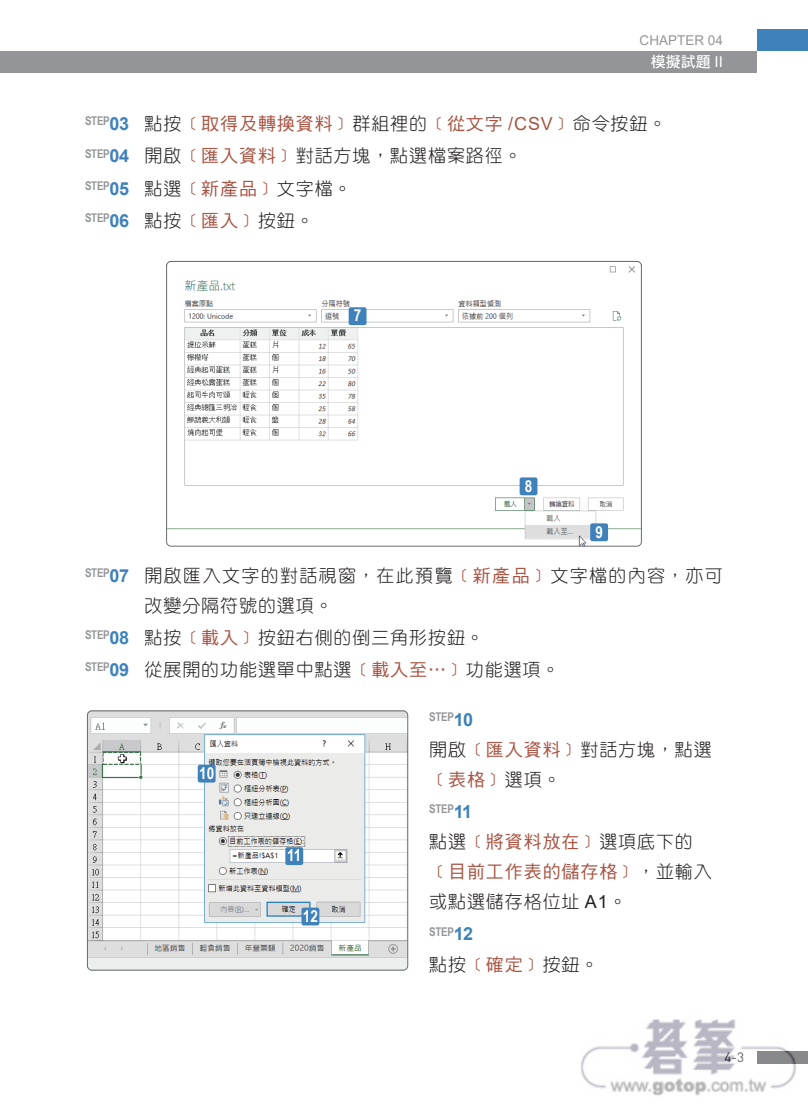
<style>
.page{position:relative;width:808px;height:1106px;background:#fff}
.page>*{position:absolute;margin:0;border:0;box-sizing:border-box;transform-origin:0 0}
.t1{font:18px/32.1px "DF Yuan Std W3";letter-spacing:.05em;color:#231f20}
.t2{font:18px "DF Hei Std W5";letter-spacing:.05em;color:#a85342}
.t3{font:18px/30px "DF Yuan Std W3";letter-spacing:.075em;color:#231f20}
.t4{font:700 16.5px "Arial Narrow";color:#fff}
.t5{font:15px "DF Hei Std W7";color:#fff}
.t6{font:13.5px "Arial";color:#939598}
.t7{font:13.5px "DIN";color:#231f20}
.t8{font:700 12px "Arial Narrow";letter-spacing:-.025em;color:#939598}
.s1{font-family:"Arial"}
.s2{font-family:"Arial";font-weight:700;color:#3f82bb}
.s3{font-family:"DF Yuan Std W3";color:#231f20}
.s4{font-family:"DF Hei Std W5";color:#a85342}
.s5{font-family:"Arial";font-size:18px;color:#3f82bb}
</style>
<div class="page">
<div style="left:0;top:51px;width:757px;height:21px;background:#939598"></div>
<div style="left:757px;top:30px;width:51px;height:21px;background:#3f82bb"></div>
<img style="left:166px;top:263px;width:476px;height:283px">
<div style="left:166px;top:261px;width:476px;height:285px;border:1px solid #6c6d70;border-radius:4px"></div>
<div style="left:349px;top:307px;width:17px;height:18px;background:#3f82bb;border-radius:2px"></div>
<div style="left:520px;top:477px;width:17px;height:18px;background:#3f82bb;border-radius:2px"></div>
<div style="left:590px;top:523px;width:18px;height:18px;background:#3f82bb;border-radius:2px"></div>
<img style="left:87px;top:712px;width:321px;height:258px">
<div style="left:87px;top:710px;width:321px;height:260px;border:1px solid #6c6d70;border-radius:4px"></div>
<div style="left:285px;top:847px;width:18px;height:18px;background:#3f82bb;border-radius:2px"></div>
<div style="left:301px;top:907px;width:18px;height:18px;background:#3f82bb;border-radius:2px"></div>
<div style="left:198px;top:764px;width:18px;height:18px;background:#3f82bb;border-radius:2px"></div>
<img style="left:581px;top:1019px;width:227px;height:77px">
<p class="t6" style="left:640px;top:31px;width:85px">CHAPTER 04</p>
<p class="t5" style="left:651px;top:54px;width:74px">模擬試題 <span class="s1">II</span></p>
<p class="t2" style="left:85px;top:114px;width:583px"><sup>STEP</sup><span class="s2">03</span> <span class="s3">點按</span>﹝取得及轉換資料﹞<span class="s3">群組裡的</span>﹝從文字 <span class="s1">/CSV</span>﹞<span class="s3">命令按鈕。</span></p>
<p class="t1" style="left:85px;top:140px;width:438px"><sup>STEP</sup><span class="s2">04</span> 開啟<span class="s4">﹝匯入資料﹞</span>對話方塊，點選檔案路徑。<br><sup>STEP</sup><span class="s2">05</span> 點選<span class="s4">﹝新產品﹞</span>文字檔。<br><sup>STEP</sup><span class="s2">06</span> 點按<span class="s4">﹝匯入﹞</span>按鈕。</p>
<p class="t4" style="left:354px;top:303px;width:9px">7</p>
<p class="t4" style="left:525px;top:473px;width:9px">8</p>
<p class="t4" style="left:595px;top:519px;width:9px">9</p>
<p class="t3" style="left:145px;top:560px;width:580px;text-indent:-60px"><sup>STEP</sup><span class="s2">07</span> 開啟匯入文字的對話視窗，在此預覽<span class="s4">﹝新產品﹞</span>文字檔的內容，亦可改變分隔符號的選項。</p>
<p class="t1" style="left:85px;top:621px;width:476px"><sup>STEP</sup><span class="s2">08</span> 點按<span class="s4">﹝載入﹞</span>按鈕右側的倒三角形按鈕。<br><sup>STEP</sup><span class="s2">09</span> 從展開的功能選單中點選<span class="s4">﹝載入至⋯﹞</span>功能選項。</p>
<p class="t8" style="left:429px;top:708px;width:46px">STEP<span class="s5">10</span></p>
<p class="t1" style="left:429px;top:733px;width:284px">開啟<span class="s4">﹝匯入資料﹞</span>對話方塊，點選</p>
<p class="t2" style="left:429px;top:770px;width:133px">﹝表格﹞<span class="s3">選項。</span></p>
<p class="t8" style="left:429px;top:800px;width:45px">STEP<span class="s5">11</span></p>
<p class="t1" style="left:429px;top:825px;width:265px">點選<span class="s4">﹝將資料放在﹞</span>選項底下的</p>
<p class="t2" style="left:429px;top:862px;width:284px">﹝目前工作表的儲存格﹞<span class="s3">，並輸入</span></p>
<p class="t1" style="left:429px;top:885px;width:199px">或點選儲存格位址 <span class="s1">A1</span>。</p>
<p class="t8" style="left:429px;top:922px;width:46px">STEP<span class="s5">12</span></p>
<p class="t1" style="left:429px;top:947px;width:171px">點按<span class="s4">﹝確定﹞</span>按鈕。</p>
<p class="t4" style="left:199px;top:760px;width:17px">10</p>
<p class="t4" style="left:287px;top:843px;width:16px">11</p>
<p class="t4" style="left:303px;top:903px;width:17px">12</p>
<p class="t7" style="left:724px;top:1048px;width:21px">4-3</p>
</div>
